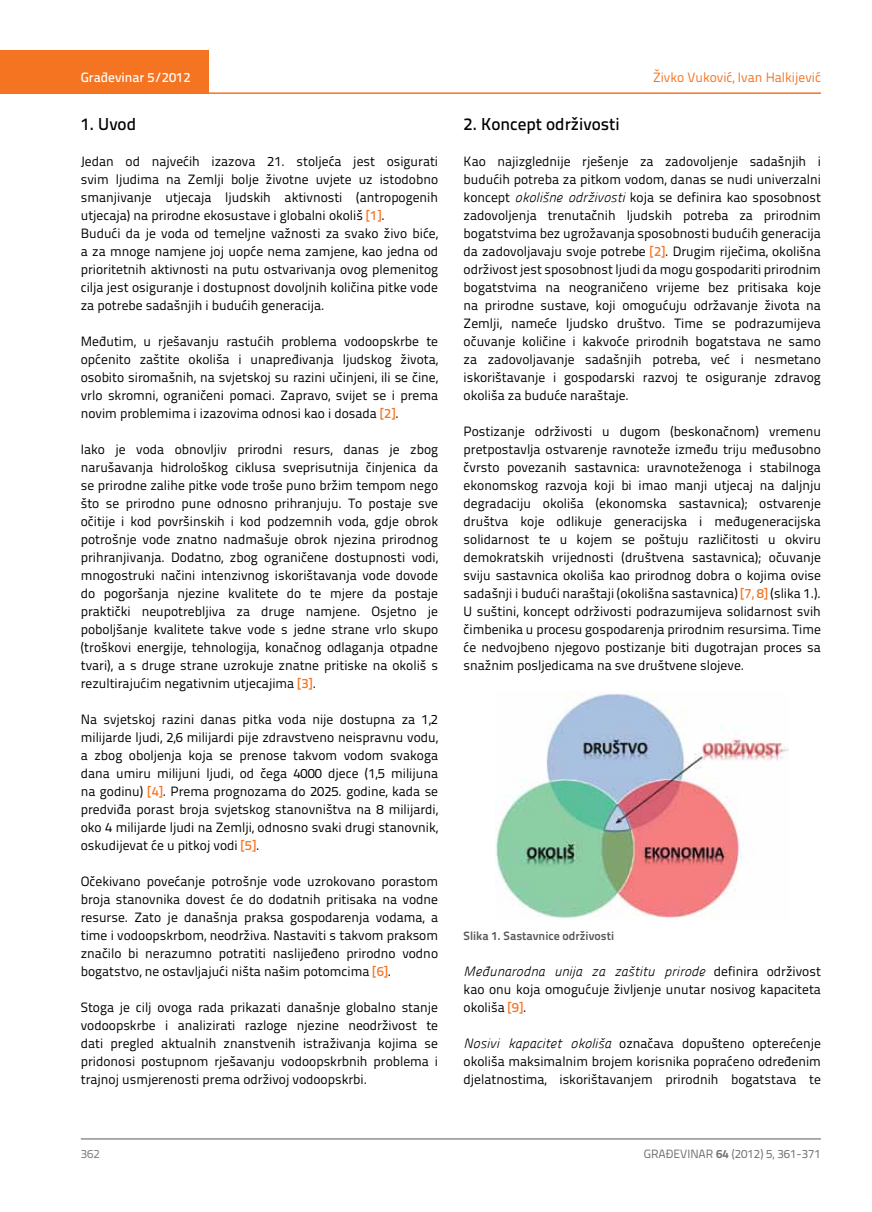
<style>
.page{position:relative;width:872px;height:1212px;background:#fff}
.page>*{position:absolute;margin:0;border:0;box-sizing:border-box;transform-origin:0 0}
.t1{font:500 17.25px "Titillium Text 22 L";color:#000}
.t2{font:13.5px/18px "Titillium Text 22 L";color:#000;text-align:justify}
.t3{font:italic 13.5px "Panefresco 250 wt";color:#000}
.t4{font:13.5px "Titillium Text 22 L";color:#f47421}
.t5{font:500 13.5px "Titillium Text 22 L";color:#fff}
.t6{font:12px "Titillium Text 22 L";color:#6d6e71}
.t7{font:700 12px "Titillium Text 22 L";color:#58595b}
.t8{font:12px "Titillium Text 22 L";color:#797a7d}
.s1{font-weight:500;color:#f47421}
.s2{font-family:"Panefresco 250 wt";font-style:italic}
.s3{font-family:"Titillium Text 22 L";font-style:normal}
.s4{font-weight:700}
</style>
<div class="page">
<div style="left:0;top:50px;width:208px;height:44px;background:#f47421"></div>
<hr style="left:0;top:92px;width:821px;height:2px;background:#f47421">
<hr style="left:81px;top:1139px;width:740px;height:1px;background:#58595b">
<img style="left:495px;top:691px;width:294px;height:227px">
<p class="t5" style="left:81px;top:67px;width:111px">Građevinar 5/2012</p>
<p class="t1" style="left:81px;top:110px;width:57px">1. Uvod</p>
<p class="t2" style="left:81px;top:151px;width:359px;text-align:left">Jedan od najvećih izazova 21. stoljeća jest osigurati svim ljudima na Zemlji bolje životne uvjete uz istodobno smanjivanje utjecaja ljudskih aktivnosti (antropogenih utjecaja) na prirodne ekosustave i globalni okoliš <span class="s1">[1]</span>.<br>Budući da je voda od temeljne važnosti za svako živo biće, a za mnoge namjene joj uopće nema zamjene, kao jedna od prioritetnih aktivnosti na putu ostvarivanja ovog plemenitog cilja jest osiguranje i dostupnost dovoljnih količina pitke vode za potrebe sadašnjih i budućih generacija.</p>
<p class="t2" style="left:81px;top:331px;width:359px">Međutim, u rješavanju rastućih problema vodoopskrbe te općenito zaštite okoliša i unapređivanja ljudskog života, osobito siromašnih, na svjetskoj su razini učinjeni, ili se čine, vrlo skromni, ograničeni pomaci. Zapravo, svijet se i prema novim problemima i izazovima odnosi kao i dosada <span class="s1">[2]</span>.</p>
<p class="t2" style="left:81px;top:439px;width:359px">Iako je voda obnovljiv prirodni resurs, danas je zbog narušavanja hidrološkog ciklusa sveprisutnija činjenica da se prirodne zalihe pitke vode troše puno bržim tempom nego što se prirodno pune odnosno prihranjuju. To postaje sve očitije i kod površinskih i kod podzemnih voda, gdje obrok potrošnje vode znatno nadmašuje obrok njezina prirodnog prihranjivanja. Dodatno, zbog ograničene dostupnosti vodi, mnogostruki načini intenzivnog iskorištavanja vode dovode do pogoršanja njezine kvalitete do te mjere da postaje praktički neupotrebljiva za druge namjene. Osjetno je poboljšanje kvalitete takve vode s jedne strane vrlo skupo (troškovi energije, tehnologija, konačnog odlaganja otpadne tvari), a s druge strane uzrokuje znatne pritiske na okoliš s rezultirajućim negativnim utjecajima <span class="s1">[3]</span>.</p>
<p class="t2" style="left:81px;top:709px;width:359px">Na svjetskoj razini danas pitka voda nije dostupna za 1,2 milijarde ljudi, 2,6 milijardi pije zdravstveno neispravnu vodu, a zbog oboljenja koja se prenose takvom vodom svakoga dana umiru milijuni ljudi, od čega 4000 djece (1,5 milijuna na godinu) <span class="s1">[4]</span>. Prema prognozama do 2025. godine, kada se predviđa porast broja svjetskog stanovništva na 8 milijardi, oko 4 milijarde ljudi na Zemlji, odnosno svaki drugi stanovnik, oskudijevat će u pitkoj vodi <span class="s1">[5]</span>.</p>
<p class="t2" style="left:81px;top:872px;width:359px">Očekivano povećanje potrošnje vode uzrokovano porastom broja stanovnika dovest će do dodatnih pritisaka na vodne resurse. Zato je današnja praksa gospodarenja vodama, a time i vodoopskrbom, neodrživa. Nastaviti s takvom praksom značilo bi nerazumno potratiti naslijeđeno prirodno vodno bogatstvo, ne ostavljajući ništa našim potomcima <span class="s1">[6]</span>.</p>
<p class="t2" style="left:81px;top:998px;width:359px">Stoga je cilj ovoga rada prikazati današnje globalno stanje vodoopskrbe i analizirati razloge njezine neodrživost te dati pregled aktualnih znanstvenih istraživanja kojima se pridonosi postupnom rješavanju vodoopskrbnih problema i trajnoj usmjerenosti prema održivoj vodoopskrbi.</p>
<p class="t4" style="left:653px;top:68px;width:169px">Živko Vuković, Ivan Halkijević</p>
<p class="t1" style="left:463px;top:110px;width:158px">2. Koncept održivosti</p>
<p class="t2" style="left:463px;top:151px;width:359px">Kao najizglednije rješenje za zadovoljenje sadašnjih i budućih potreba za pitkom vodom, danas se nudi univerzalni koncept <span class="s2">okolišne održivosti</span> koja se definira kao sposobnost zadovoljenja trenutačnih ljudskih potreba za prirodnim bogatstvima bez ugrožavanja sposobnosti budućih generacija da zadovoljavaju svoje potrebe <span class="s1">[2]</span>. Drugim riječima, okolišna održivost jest sposobnost ljudi da mogu gospodariti prirodnim bogatstvima na neograničeno vrijeme bez pritisaka koje na prirodne sustave, koji omogućuju održavanje života na Zemlji, nameće ljudsko društvo. Time se podrazumijeva očuvanje količine i kakvoće prirodnih bogatstava ne samo za zadovoljavanje sadašnjih potreba, već i nesmetano iskorištavanje i gospodarski razvoj te osiguranje zdravog okoliša za buduće naraštaje.</p>
<p class="t2" style="left:463px;top:421px;width:359px">Postizanje održivosti u dugom (beskonačnom) vremenu pretpostavlja ostvarenje ravnoteže između triju međusobno čvrsto povezanih sastavnica: uravnoteženoga i stabilnoga ekonomskog razvoja koji bi imao manji utjecaj na daljnju degradaciju okoliša (ekonomska sastavnica); ostvarenje društva koje odlikuje generacijska i međugeneracijska solidarnost te u kojem se poštuju različitosti u okviru demokratskih vrijednosti (društvena sastavnica); očuvanje sviju sastavnica okoliša kao prirodnog dobra o kojima ovise sadašnji i budući naraštaji (okolišna sastavnica) <span class="s1">[7, 8]</span> (slika 1.).<br>U suštini, koncept održivosti podrazumijeva solidarnost svih čimbenika u procesu gospodarenja prirodnim resursima. Time će nedvojbeno njegovo postizanje biti dugotrajan proces sa snažnim posljedicama na sve društvene slojeve.</p>
<p class="t7" style="left:463px;top:927px;width:152px">Slika 1. Sastavnice održivosti</p>
<p class="t3" style="left:463px;top:962px;width:359px">Međunarodna unija za zaštitu prirode <span class="s3">definira održivost</span></p>
<p class="t2" style="left:463px;top:980px;width:359px">kao onu koja omogućuje življenje unutar nosivog kapaciteta okoliša <span class="s1">[9]</span>.</p>
<p class="t2" style="left:463px;top:1034px;width:359px"><span class="s2">Nosivi kapacitet okoliša</span> označava dopušteno opterećenje okoliša maksimalnim brojem korisnika popraćeno određenim djelatnostima, iskorištavanjem prirodnih bogatstava te</p>
<p class="t8" style="left:81px;top:1144px;width:21px">362</p>
<p class="t6" style="left:643px;top:1144px;width:179px">GRAĐEVINAR <span class="s4">64</span> (2012) 5, 361-371</p>
</div>
